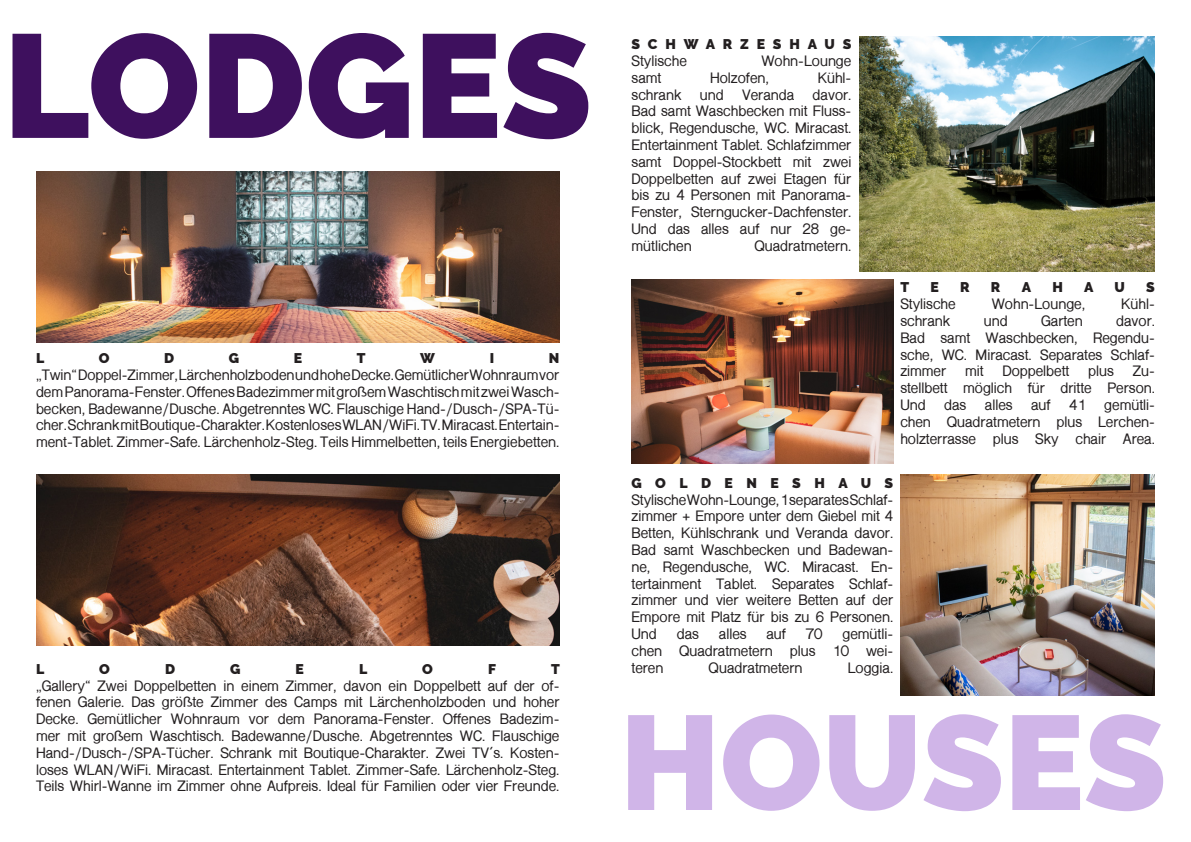
<style>
.page{position:relative;width:1191px;height:842px;background:#fff}
.page>*{position:absolute;margin:0;border:0;box-sizing:border-box;transform-origin:0 0}
.t1{font:900 146.7px "Raleway";color:#3e105e}
.t2{font:900 133.6px "Raleway";color:#d0b5e8}
.t3{font:700 14px/16.8px "Shree Dev 0714";color:#231f20;text-align:justify}
.t4{font:900 14px "Raleway";letter-spacing:.56em;color:#231f20}
.t5{font:900 14px "Raleway";letter-spacing:.96em;color:#231f20}
</style>
<div class="page">
<img style="left:36px;top:475px;width:523px;height:171px">
<img style="left:36px;top:171px;width:523px;height:171px">
<img style="left:631px;top:279px;width:262px;height:184px">
<img style="left:860px;top:36px;width:295px;height:235px">
<img style="left:900px;top:475px;width:255px;height:220px">
<p class="t1" style="left:4px;top:1px;width:590px">LODGES</p>
<p class="t4" style="left:36px;top:350px;width:10px">L</p>
<p class="t4" style="left:99px;top:350px;width:12px">O</p>
<p class="t4" style="left:164px;top:350px;width:12px">D</p>
<p class="t4" style="left:229px;top:350px;width:12px">G</p>
<p class="t4" style="left:294px;top:350px;width:10px">E</p>
<p class="t4" style="left:357px;top:350px;width:10px">T</p>
<p class="t4" style="left:420px;top:350px;width:16px">W</p>
<p class="t4" style="left:490px;top:350px;width:6px">I</p>
<p class="t4" style="left:549px;top:350px;width:12px">N</p>
<p class="t3" style="left:36px;top:367px;width:525px">„Twin“ Doppel-Zimmer, Lärchenholzboden und hohe Decke. Gemütlicher Wohnraum vor dem Panorama-Fenster. Offenes Badezimmer mit großem Waschtisch mit zwei Wasch&shy;becken, Badewanne/Dusche. Abgetrenntes WC. Flauschige Hand-/Dusch-/SPA-Tü&shy;cher. Schrank mit Boutique-Charakter. Kostenloses WLAN/WiFi. TV. Miracast. Entertain&shy;ment-Tablet. Zimmer-Safe. Lärchenholz-Steg. Teils Himmelbetten, teils Energiebetten.</p>
<p class="t4" style="left:36px;top:661px;width:10px">L</p>
<p class="t4" style="left:99px;top:661px;width:12px">O</p>
<p class="t4" style="left:165px;top:661px;width:12px">D</p>
<p class="t4" style="left:230px;top:661px;width:12px">G</p>
<p class="t4" style="left:296px;top:661px;width:10px">E</p>
<p class="t4" style="left:359px;top:661px;width:10px">L</p>
<p class="t4" style="left:422px;top:661px;width:12px">O</p>
<p class="t4" style="left:488px;top:661px;width:9px">F</p>
<p class="t4" style="left:551px;top:661px;width:10px">T</p>
<p class="t3" style="left:36px;top:677px;width:525px">„Gallery“ Zwei Doppelbetten in einem Zimmer, davon ein Doppelbett auf der of&shy;fenen Galerie. Das größte Zimmer des Camps mit Lärchenholzboden und hoher Decke. Gemütlicher Wohnraum vor dem Panorama-Fenster. Offenes Badezim&shy;mer mit großem Waschtisch. Badewanne/Dusche. Abgetrenntes WC. Flauschige Hand-/Dusch-/SPA-Tücher. Schrank mit Boutique-Charakter. Zwei TV´s. Kosten&shy;loses WLAN/WiFi. Miracast. Entertainment Tablet. Zimmer-Safe. Lärchenholz-Steg.<br>Teils Whirl-Wanne im Zimmer ohne Aufpreis. Ideal für Familien oder vier Freunde.</p>
<p class="t4" style="left:631px;top:36px;width:221px">SCHWARZESHAUS</p>
<p class="t3" style="left:631px;top:53px;width:57px">Stylische</p>
<p class="t3" style="left:761px;top:53px;width:91px">Wohn-Lounge</p>
<p class="t3" style="left:631px;top:70px;width:31px">samt</p>
<p class="t3" style="left:710px;top:70px;width:60px">Holzofen,</p>
<p class="t3" style="left:817px;top:70px;width:35px">Kühl-</p>
<p class="t3" style="left:631px;top:86px;width:51px">schrank</p>
<p class="t3" style="left:700px;top:86px;width:25px">und</p>
<p class="t3" style="left:742px;top:86px;width:54px">Veranda</p>
<p class="t3" style="left:812px;top:86px;width:40px">davor.</p>
<p class="t3" style="left:631px;top:103px;width:221px">Bad samt Waschbecken mit Fluss&shy;blick, Regendusche, WC. Miracast.<br>Entertainment Tablet. Schlafzimmer samt Doppel-Stockbett mit zwei Doppelbetten auf zwei Etagen für bis zu 4 Personen mit Panorama-Fenster, Sterngucker-Dachfenster.</p>
<p class="t3" style="left:631px;top:221px;width:221px">Und das alles auf nur 28 ge&shy;mütlichen</p>
<p class="t3" style="left:754px;top:238px;width:99px">Quadratmetern.</p>
<p class="t4" style="left:900px;top:279px;width:10px">T</p>
<p class="t4" style="left:930px;top:279px;width:10px">E</p>
<p class="t4" style="left:960px;top:279px;width:11px">R</p>
<p class="t4" style="left:991px;top:279px;width:11px">R</p>
<p class="t4" style="left:1021px;top:279px;width:11px">A</p>
<p class="t4" style="left:1052px;top:279px;width:12px">H</p>
<p class="t4" style="left:1084px;top:279px;width:11px">A</p>
<p class="t4" style="left:1114px;top:279px;width:12px">U</p>
<p class="t4" style="left:1146px;top:279px;width:10px">S</p>
<p class="t3" style="left:900px;top:296px;width:57px">Stylische</p>
<p class="t3" style="left:991px;top:296px;width:95px">Wohn-Lounge,</p>
<p class="t3" style="left:1121px;top:296px;width:35px">Kühl-</p>
<p class="t3" style="left:900px;top:313px;width:51px">schrank</p>
<p class="t3" style="left:983px;top:313px;width:25px">und</p>
<p class="t3" style="left:1041px;top:313px;width:43px">Garten</p>
<p class="t3" style="left:1116px;top:313px;width:40px">davor.</p>
<p class="t3" style="left:900px;top:330px;width:256px">Bad samt Waschbecken, Regendu&shy;sche, WC. Miracast. Separates Schlaf&shy;zimmer</p>
<p class="t3" style="left:900px;top:363px;width:256px;text-align:right">Zu-<br>stellbett möglich für dritte Person.</p>
<p class="t3" style="left:900px;top:397px;width:27px">Und</p>
<p class="t3" style="left:944px;top:397px;width:24px">das</p>
<p class="t3" style="left:985px;top:397px;width:29px">alles</p>
<p class="t3" style="left:1031px;top:397px;width:21px">auf</p>
<p class="t3" style="left:1069px;top:397px;width:18px">41</p>
<p class="t3" style="left:965px;top:363px;width:20px">mit</p>
<p class="t3" style="left:1002px;top:363px;width:68px">Doppelbett</p>
<p class="t3" style="left:1088px;top:363px;width:27px">plus</p>
<p class="t3" style="left:900px;top:397px;width:256px;text-indent:204px">gemütli&shy;chen Quadratmetern plus Lerchen&shy;holzterrasse plus Sky chair Area.</p>
<p class="t5" style="left:631px;top:475px;width:263px">GOLDENESHAUS</p>
<p class="t3" style="left:631px;top:491px;width:263px">Stylische Wohn-Lounge, 1 separates Schlaf&shy;zimmer + Empore unter dem Giebel mit 4<br>Betten, Kühlschrank und Veranda davor.</p>
<p class="t3" style="left:631px;top:542px;width:263px">Bad samt Waschbecken und Badewan&shy;ne, Regendusche, WC. Miracast. En&shy;tertainment Tablet. Separates Schlaf&shy;zimmer und vier weitere Betten auf der Empore mit Platz für bis zu 6 Personen.</p>
<p class="t3" style="left:631px;top:626px;width:27px">Und</p>
<p class="t3" style="left:676px;top:626px;width:24px">das</p>
<p class="t3" style="left:719px;top:626px;width:29px">alles</p>
<p class="t3" style="left:766px;top:626px;width:21px">auf</p>
<p class="t3" style="left:806px;top:626px;width:18px">70</p>
<p class="t3" style="left:631px;top:626px;width:263px;text-indent:211px">gemütli&shy;chen Quadratmetern plus 10 wei&shy;teren</p>
<p class="t3" style="left:708px;top:659px;width:95px">Quadratmetern</p>
<p class="t3" style="left:847px;top:659px;width:47px">Loggia.</p>
<p class="t2" style="left:620px;top:685px;width:548px">HOUSES</p>
</div>
